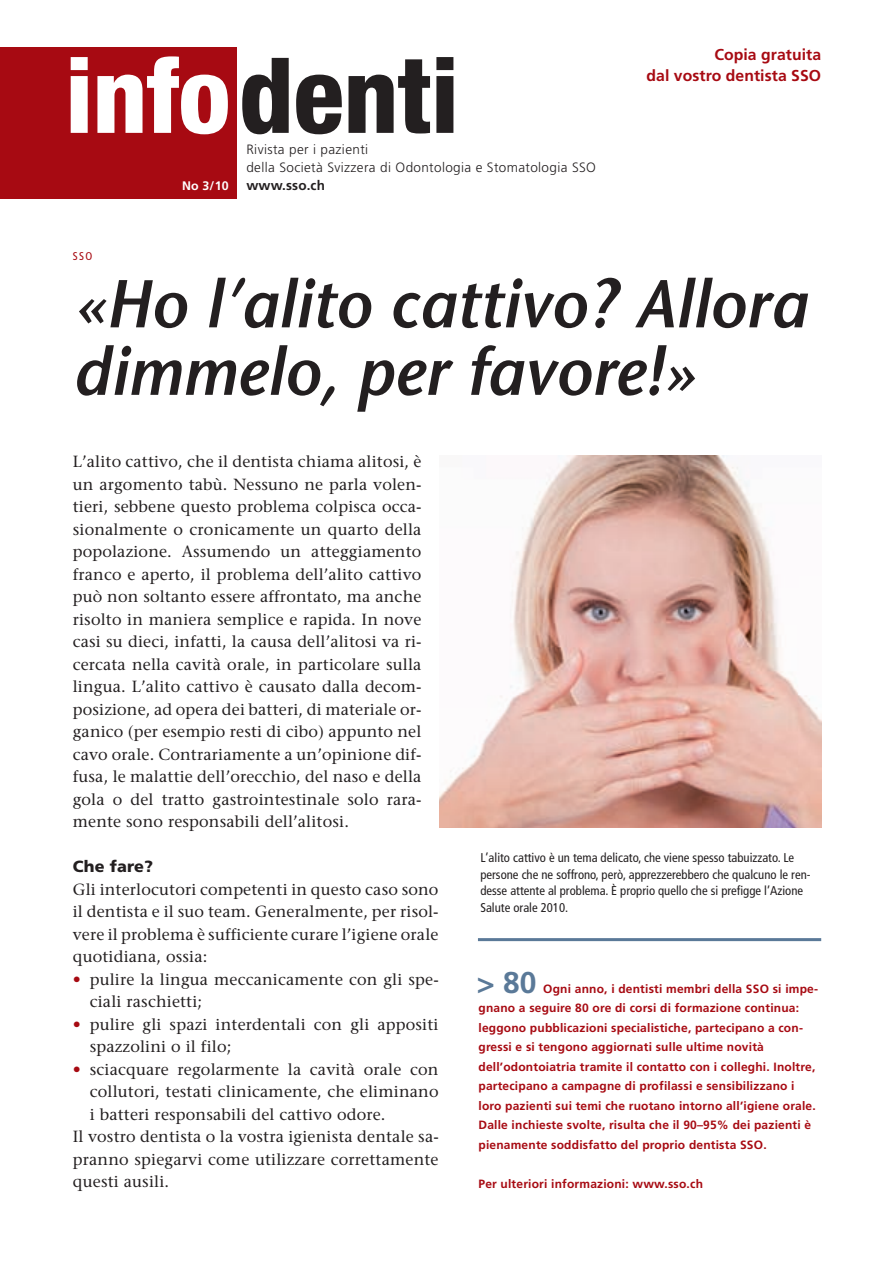
<style>
.page{position:relative;width:894px;height:1264px;background:#fff}
.page>*{position:absolute;margin:0;border:0;box-sizing:border-box;transform-origin:0 0}
.t1{font:800 condensed 105px "Helvetica Neue";color:#231f20}
.t2{font:italic 600 67.5px/67.5px "Stone Sans";color:#231f20}
.t3{font:700 30px "Frutiger LT";color:#5a7998}
.t4{font:16.2px/22.5px "Stone Serif";letter-spacing:.01em;color:#231f20;text-align:justify}
.t5{font:900 16.2px "Frutiger LT";letter-spacing:.01em;color:#231f20}
.t6{font:700 15.75px/20.2px "Frutiger LT";letter-spacing:.005em;color:#a70a12;text-align:right}
.t7{font:300 13.5px/18px "Frutiger LT";letter-spacing:.03em;color:#231f20}
.t8{font:700 13.5px "Frutiger LT";letter-spacing:.01em;color:#231f20}
.t9{font:condensed 12.75px/16.5px "Frutiger LT";color:#231f20}
.t10{font:700 12.3px "Frutiger LT";color:#fff}
.t11{font:700 12px/19.5px "Frutiger LT";letter-spacing:.015em;color:#a70a12}
.t12{font:condensed 11.25px "Frutiger LT";color:#a70a12}
.s1{color:#fff}
.s2{color:#a70a12}
</style>
<div class="page">
<hr style="left:478px;top:938px;width:343px;height:3px;background:#5a7998">
<img style="left:439px;top:455px;width:382px;height:372px">
<div style="left:0;top:47px;width:236px;height:151px;background:#a70a12"></div>
<h1 class="t1" style="left:66px;top:58px;width:395px"><span class="s1">info</span>denti</h1>
<p class="t7" style="left:246px;top:141px;width:351px">Rivista per i pazienti<br>della Società Svizzera di Odontologia e Stomatologia SSO</p>
<p class="t10" style="left:182px;top:181px;width:48px">No 3/10</p>
<p class="t8" style="left:246px;top:180px;width:80px">www.sso.ch</p>
<p class="t6" style="left:646px;top:46px;width:176px">Copia gratuita<br>dal vostro dentista SSO</p>
<p class="t12" style="left:73px;top:251px;width:21px">SSO</p>
<h2 class="t2" style="left:73px;top:277px;width:735px">«Ho l’alito cattivo? Allora dimmelo, per favore!»</h2>
<p class="t4" style="left:73px;top:452px;width:350px">L’alito cattivo, che il dentista chiama alitosi, è un argomento tabù. Nessuno ne parla volen&shy;tieri, sebbene questo problema colpisca occa&shy;sionalmente o cronicamente un quarto della popolazione. Assumendo un atteggiamento franco e aperto, il problema dell’alito cattivo può non soltanto essere affrontato, ma anche risolto in maniera semplice e rapida. In nove casi su dieci, infatti, la causa dell’alitosi va ri&shy;cercata nella cavità orale, in particolare sulla lingua. L’alito cattivo è causato dalla decom&shy;posizione, ad opera dei batteri, di materiale or&shy;ganico (per esempio resti di cibo) appunto nel cavo orale. Contrariamente a un’opinione dif&shy;fusa, le malattie dell’orecchio, del naso e della gola o del tratto gastrointestinale solo rara&shy;mente sono responsabili dell’alitosi.</p>
<p class="t5" style="left:73px;top:860px;width:82px">Che fare?</p>
<p class="t4" style="left:73px;top:880px;width:367px">Gli interlocutori competenti in questo caso sono il dentista e il suo team. Generalmente, per risol&shy;vere il problema è sufficiente curare l’igiene orale quotidiana, ossia:</p>
<p class="t4" style="left:90px;top:970px;width:350px;text-indent:-17px"><span class="s2">•</span> pulire la lingua meccanicamente con gli spe&shy;ciali raschietti;</p>
<p class="t4" style="left:90px;top:1015px;width:350px;text-indent:-17px"><span class="s2">•</span> pulire gli spazi interdentali con gli appositi spazzolini o il filo;</p>
<p class="t4" style="left:73px;top:1060px;width:367px"><span class="s2">•</span> sciacquare regolarmente la cavità orale con</p>
<p class="t4" style="left:90px;top:1082px;width:350px">collutori, testati clinicamente, che eliminano</p>
<p class="t4" style="left:90px;top:1105px;width:297px">i batteri responsabili del cattivo odore.</p>
<p class="t4" style="left:73px;top:1127px;width:367px">Il vostro dentista o la vostra igienista dentale sa-</p>
<p class="t4" style="left:73px;top:1150px;width:367px">pranno spiegarvi come utilizzare correttamente</p>
<p class="t4" style="left:73px;top:1172px;width:98px">questi ausili.</p>
<p class="t9" style="left:480px;top:851px;width:332px">L’alito cattivo è un tema delicato, che viene spesso tabuizzato. Le persone che ne soffrono, però, apprezzerebbero che qualcuno le ren&shy;desse attente al problema. È proprio quello che si prefigge l’Azione Salute orale 2010.</p>
<h3 class="t3" style="left:477px;top:970px;width:61px">&gt; 80</h3>
<p class="t11" style="left:478px;top:979px;width:341px;text-indent:65px">Ogni anno, i dentisti membri della SSO si impe&shy;gnano a seguire 80 ore di corsi di formazione continua: leggono pubblicazioni specialistiche, partecipano a con&shy;gressi e si tengono aggiornati sulle ultime novità dell’odontoiatria tramite il contatto con i colleghi. Inoltre, partecipano a campagne di profilassi e sensibilizzano i loro pazienti sui temi che ruotano intorno all’igiene orale.<br>Dalle inchieste svolte, risulta che il 90–95% dei pazienti è pienamente soddisfatto del proprio dentista SSO.</p>
<p class="t11" style="left:478px;top:1174px;width:226px">Per ulteriori informazioni: www.sso.ch</p>
</div>
